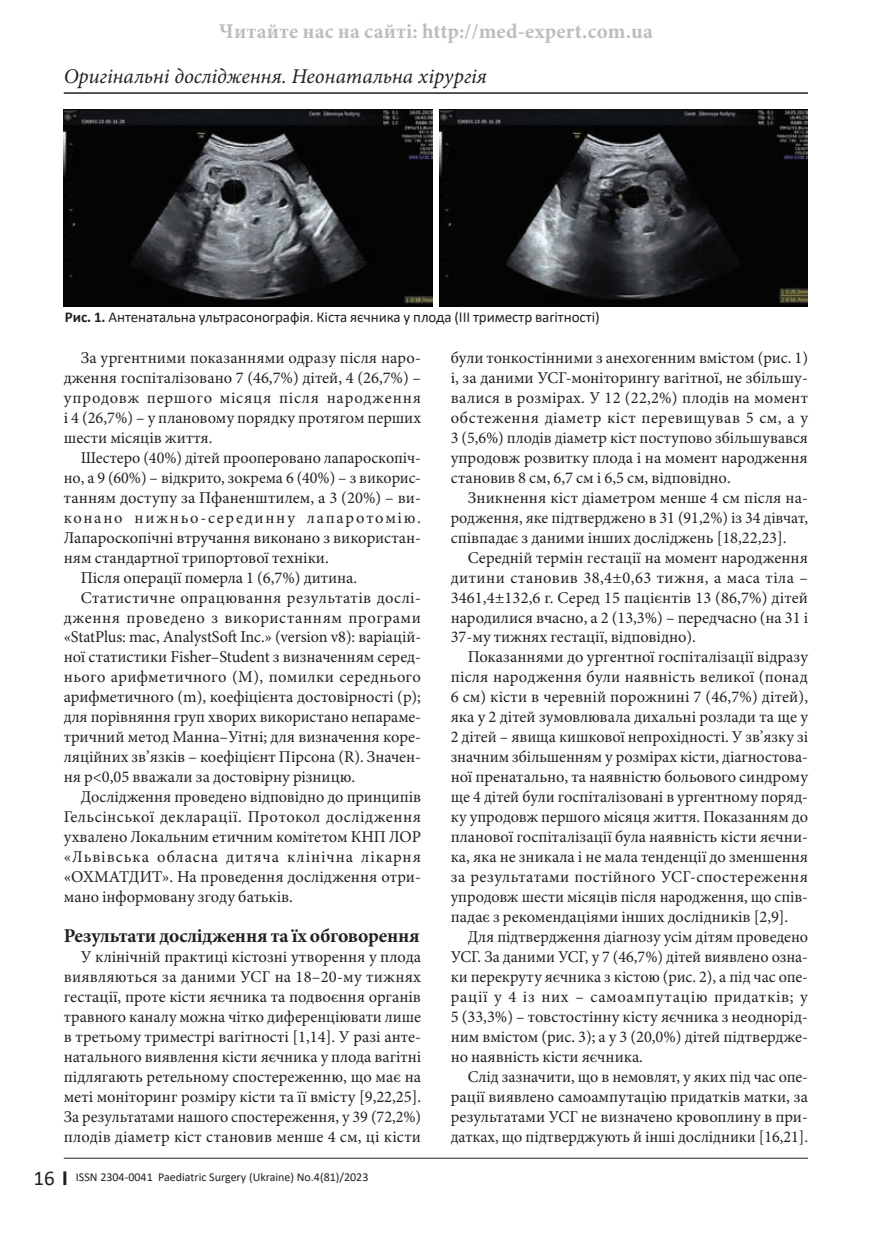
<style>
.page{position:relative;width:893px;height:1234px;background:#fff}
.page>*{position:absolute;margin:0;border:0;box-sizing:border-box;transform-origin:0 0}
.t1{font:italic 21px "Minion Pro";color:#231f20}
.t2{font:700 21px "Minion Pro";letter-spacing:.01em;color:#bcbdc0}
.t3{font:700 19.5px "Minion Pro";letter-spacing:-.01em;color:#231f20}
.t4{font:16.5px/20px "Minion Pro";color:#231f20;text-align:justify}
.t5{font:16.5px "Minion Pro";letter-spacing:.025em;color:#231f20}
.t6{font:16.5px "Minion Pro";letter-spacing:.03em;color:#231f20}
.t7{font:16.5px "Minion Pro";letter-spacing:.06em;color:#231f20}
.t8{font:16.5px "Minion Pro";letter-spacing:.035em;color:#231f20}
.t9{font:16.5px "Minion Pro";letter-spacing:.105em;color:#231f20}
.t10{font:15px "Calibri";color:#231f20}
.t11{font:12px "Calibri";color:#231f20}
.s1{font-weight:700}
.s2{font-size:21px}
</style>
<div class="page">
<hr style="left:64px;top:92px;width:744px;height:2px;background:#231f20">
<svg style="left:63px;top:1171px;width:3px;height:13px"></svg>
<hr style="left:64px;top:1157px;width:744px;height:1px;background:#231f20">
<img style="left:64px;top:110px;width:368px;height:196px">
<img style="left:439px;top:110px;width:369px;height:196px">
<p class="t2" style="left:219px;top:16px;width:435px">Читайте нас на сайті: http://med-expert.com.ua</p>
<p class="t1" style="left:64px;top:62px;width:425px">Оригінальні дослідження. Неонатальна хірургія</p>
<p class="t10" style="left:65px;top:307px;width:536px"><span class="s1">Рис. 1.</span> Антенатальна ультрасонографія. Кіста яєчника у плода (ІІІ триместр вагітності)</p>
<p class="t4" style="left:64px;top:348px;width:359px;text-indent:17px">За ургентними показаннями одразу після наро&shy;дження госпіталізовано 7 (46,7%) дітей, 4 (26,7%) – упродовж першого місяця після народження і 4 (26,7%) – у плановому порядку протягом перших шести місяців життя.</p>
<p class="t4" style="left:81px;top:447px;width:342px">Шестеро (40%) дітей прооперовано лапароскопіч-</p>
<p class="t4" style="left:64px;top:467px;width:359px">но, а 9 (60%) – відкрито, зокрема 6 (40%) – з викорис-</p>
<p class="t4" style="left:64px;top:487px;width:359px">танням доступу за Пфаненштилем, а 3 (20%) – ви-</p>
<p class="t9" style="left:64px;top:506px;width:359px">конано нижньо-серединну лапаротомію.</p>
<p class="t4" style="left:64px;top:527px;width:359px">Лапароскопічні втручання виконано з використан-</p>
<p class="t4" style="left:64px;top:547px;width:266px">ням стандартної трипортової техніки.</p>
<p class="t4" style="left:81px;top:567px;width:278px">Після операції померла 1 (6,7%) дитина.</p>
<p class="t5" style="left:81px;top:586px;width:342px">Статистичне опрацювання результатів дослі-</p>
<p class="t8" style="left:64px;top:606px;width:359px">дження проведено з використанням програми</p>
<p class="t4" style="left:64px;top:627px;width:359px">«StatPlus: mac, AnalystSoft Inc.» (version v8): варіацій-</p>
<p class="t4" style="left:64px;top:647px;width:359px">ної статистики Fisher–Student з визначенням серед-</p>
<p class="t5" style="left:64px;top:666px;width:359px">нього арифметичного (M), помилки середнього</p>
<p class="t4" style="left:64px;top:687px;width:359px">арифметичного (m), коефіцієнта достовірності (р);</p>
<p class="t4" style="left:64px;top:707px;width:359px">для порівняння груп хворих використано непараме-</p>
<p class="t4" style="left:64px;top:727px;width:359px">тричний метод Манна–Уітні; для визначення коре-</p>
<p class="t4" style="left:64px;top:747px;width:359px">ляційних зв’язків – коефіцієнт Пірсона (R). Значен-</p>
<p class="t4" style="left:64px;top:766px;width:293px">ня р&lt;0,05 вважали за достовірну різницю.</p>
<p class="t4" style="left:81px;top:786px;width:342px">Дослідження проведено відповідно до принципів</p>
<p class="t6" style="left:64px;top:805px;width:359px">Гельсінської декларації. Протокол дослідження</p>
<p class="t4" style="left:64px;top:826px;width:359px">ухвалено Локальним етичним комітетом КНП ЛОР</p>
<p class="t7" style="left:64px;top:845px;width:359px">«Львівська обласна дитяча клінічна лікарня</p>
<p class="t4" style="left:64px;top:866px;width:359px">«ОХМАТДИТ». На проведення дослідження отри-</p>
<p class="t4" style="left:64px;top:886px;width:231px">мано інформовану згоду батьків.</p>
<p class="t3" style="left:64px;top:921px;width:358px">Результати дослідження та їх обговорення</p>
<p class="t4" style="left:64px;top:946px;width:359px;text-indent:17px">У клінічній практиці кістозні утворення у плода виявляються за даними УСГ на 18–20-му тижнях гестації, проте кісти яєчника та подвоєння органів травного каналу можна чітко диференціювати лише в третьому триместрі вагітності [1,14]. У разі анте&shy;натального виявлення кісти яєчника у плода вагітні підлягають ретельному спостереженню, що має на меті моніторинг розміру кісти та її вмісту [9,22,25].<br>За результатами нашого спостереження, у 39 (72,2%) плодів діаметр кіст становив менше 4 cм, ці кісти</p>
<p class="t11" style="left:33px;top:1167px;width:336px"><span class="s2">16</span> ISSN 2304-0041 Paediatric Surgery (Ukraine) No.4(81)/2023</p>
<p class="t4" style="left:451px;top:348px;width:359px">були тонкостінними з анехогенним вмістом (рис. 1) і, за даними УСГ-моніторингу вагітної, не збільшу&shy;валися в розмірах. У 12 (22,2%) плодів на момент обстеження діаметр кіст перевищував 5 см, а у 3 (5,6%) плодів діаметр кіст поступово збільшувався упродовж розвитку плода і на момент народження становив 8 см, 6,7 см і 6,5 см, відповідно.</p>
<p class="t4" style="left:451px;top:487px;width:359px;text-indent:17px">Зникнення кіст діаметром менше 4 см після на&shy;родження, яке підтверджено в 31 (91,2%) із 34 дівчат, співпадає з даними інших досліджень [18,22,23].</p>
<p class="t4" style="left:451px;top:547px;width:359px;text-indent:17px">Середній термін гестації на момент народження дитини становив 38,4±0,63 тижня, а маса тіла – 3461,4±132,6 г. Серед 15 пацієнтів 13 (86,7%) дітей народилися вчасно, а 2 (13,3%) – передчасно (на 31 і 37-му тижнях гестації, відповідно).</p>
<p class="t4" style="left:451px;top:647px;width:359px;text-indent:17px">Показаннями до ургентної госпіталізації відразу після народження були наявність великої (понад 6 см) кісти в черевній порожнині 7 (46,7%) дітей), яка у 2 дітей зумовлювала дихальні розлади та ще у 2 дітей – явища кишкової непрохідності. У зв’язку зі значним збільшенням у розмірах кісти, діагностова&shy;ної пренатально, та наявністю больового синдрому ще 4 дітей були госпіталізовані в ургентному поряд&shy;ку упродовж першого місяця життя. Показанням до планової госпіталізації була наявність кісти яєчни&shy;ка, яка не зникала і не мала тенденції до зменшення за результатами постійного УСГ-спостереження упродовж шести місяців після народження, що спів&shy;падає з рекомендаціями інших дослідників [2,9].</p>
<p class="t4" style="left:451px;top:926px;width:359px;text-indent:17px">Для підтвердження діагнозу усім дітям проведено УСГ. За даними УСГ, у 7 (46,7%) дітей виявлено озна&shy;ки перекруту яєчника з кістою (рис. 2), а під час опе&shy;рації у 4 із них – самоампутацію придатків; у 5 (33,3%) – товстостінну кісту яєчника з неоднорід&shy;ним вмістом (рис. 3); а у 3 (20,0%) дітей підтвердже&shy;но наявність кісти яєчника.</p>
<p class="t4" style="left:451px;top:1066px;width:359px;text-indent:17px">Слід зазначити, що в немовлят, у яких під час опе&shy;рації виявлено самоампутацію придатків матки, за результатами УСГ не визначено кровоплину в при&shy;датках, що підтверджують й інші дослідники [16,21].</p>
</div>
